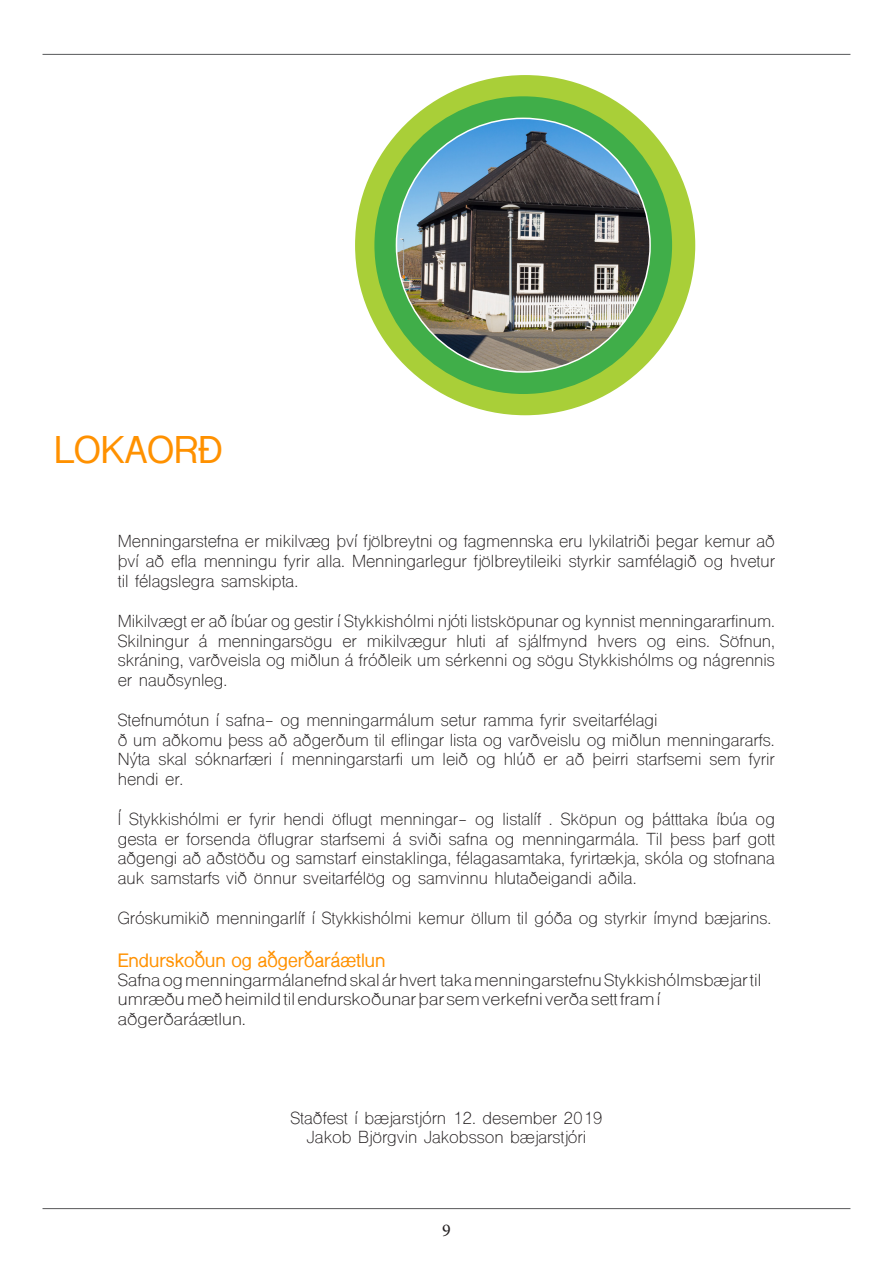
<style>
.page{position:relative;width:893px;height:1263px;background:#fff}
.page>*{position:absolute;margin:0;border:0;box-sizing:border-box;transform-origin:0 0}
.t1{font:700 36px "Shree Dev 0714";color:#ff9100}
.t2{font:700 18px "Shree Dev 0714";color:#ff9100}
.t3{font:18px "Minion Pro";color:#231f20}
.t4{font:16.5px/19.8px "Shree Dev 0714";color:#231f20;text-align:justify}
.t5{font:16.5px/19.2px "Shree Dev 0714";color:#231f20;scale:1.05 1}
</style>
<div class="page">
<hr style="left:43px;top:54px;width:807px;height:1px;background:#57585a">
<hr style="left:43px;top:1208px;width:807px;height:1px;background:#57585a">
<div style="left:355px;top:75px;width:340px;height:340px;background:#a9cf38;border-radius:50%"></div>
<div style="left:374px;top:96px;width:298px;height:298px;background:#40ae49;border-radius:50%"></div>
<img style="left:396px;top:118px;width:254px;height:254px;border-radius:127px">
<p class="t1" style="left:54px;top:429px;width:170px">LOKAORÐ</p>
<p class="t4" style="left:118px;top:534px;width:659px">Menningarstefna er mikilvæg því fjölbreytni og fagmennska eru lykilatriði þegar kemur að því að efla menningu fyrir alla. Menningarlegur fjölbreytileiki styrkir samfélagið og hvetur til félagslegra samskipta.</p>
<p class="t4" style="left:118px;top:613px;width:659px">Mikilvægt er að íbúar og gestir í Stykkishólmi njóti listsköpunar og kynnist menningararfinum.<br>Skilningur á menningarsögu er mikilvægur hluti af sjálfmynd hvers og eins. Söfnun, skráning, varðveisla og miðlun á fróðleik um sérkenni og sögu Stykkishólms og nágrennis er nauðsynleg.</p>
<p class="t4" style="left:118px;top:712px;width:658px;text-align:left">Stefnumótun í safna- og menningarmálum setur ramma fyrir sveitarfélagi<br>ð um aðkomu þess að aðgerðum til eflingar lista og varðveislu og miðlun menningararfs.<br>Nýta skal sóknarfæri í menningarstarfi um leið og hlúð er að þeirri starfsemi sem fyrir hendi er.</p>
<p class="t4" style="left:118px;top:811px;width:659px">Í Stykkishólmi er fyrir hendi öflugt menningar- og listalíf . Sköpun og þátttaka íbúa og gesta er forsenda öflugrar starfsemi á sviði safna og menningarmála. Til þess þarf gott aðgengi að aðstöðu og samstarf einstaklinga, félagasamtaka, fyrirtækja, skóla og stofnana auk samstarfs við önnur sveitarfélög og samvinnu hlutaðeigandi aðila.</p>
<p class="t4" style="left:118px;top:910px;width:655px">Gróskumikið menningarlíf í Stykkishólmi kemur öllum til góða og styrkir ímynd bæjarins.</p>
<p class="t2" style="left:118px;top:950px;width:269px">Endurskoðun og aðgerðaráætlun</p>
<p class="t5" style="left:118px;top:973px;width:614px">Safna og menningarmálanefnd skal ár hvert taka menningarstefnu Stykkishólmsbæjar til umræðu með heimild til endurskoðunar þar sem verkefni verða sett fram í aðgerðaráætlun.</p>
<p class="t4" style="left:290px;top:1110px;width:314px;text-align:center">Staðfest í bæjarstjórn 12. desember 2019<br>Jakob Björgvin Jakobsson bæjarstjóri</p>
<p class="t3" style="left:442px;top:1218px;width:10px">9</p>
</div>
